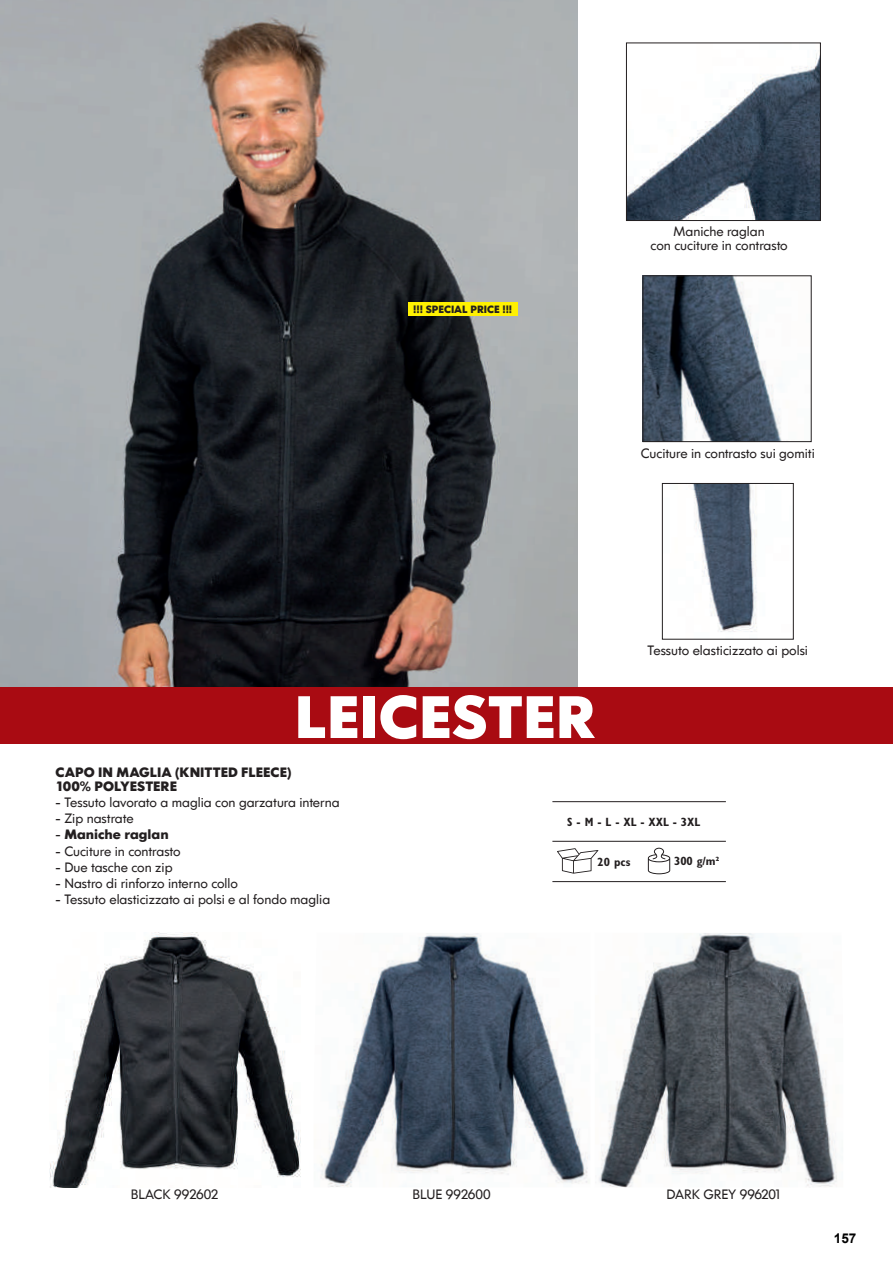
<style>
.page{position:relative;width:893px;height:1263px;background:#fff}
.page>*{position:absolute;margin:0;border:0;box-sizing:border-box;transform-origin:0 0}
.t1{font:700 60px "IKEA Sans";color:#fff}
.t2{font:13.5px/13.5px "IKEA Sans";color:#231f20;text-align:center}
.t3{font:700 13.5px/13.5px "IKEA Sans";color:#231f20}
.t4{font:700 13.5px "Arial";color:#000}
.t5{font:700 condensed 12px "Gill Sans";color:#231f20}
.t6{font:700 10.5px "IKEA Sans";color:#231f20}
.s1{font-weight:400}
</style>
<div class="page">
<img style="left:0;top:0;width:578px;height:687px">
<div style="left:0;top:687px;width:893px;height:57px;background:#a90b12"></div>
<img style="left:599px;top:933px;width:238px;height:254px">
<img style="left:320px;top:933px;width:268px;height:254px">
<img style="left:693px;top:485px;width:64px;height:147px">
<div style="left:662px;top:483px;width:132px;height:157px;border:1px solid #231f20"></div>
<img style="left:628px;top:50px;width:191px;height:169px">
<div style="left:626px;top:43px;width:195px;height:178px;border:1px solid #231f20"></div>
<svg style="left:648px;top:848px;width:22px;height:26px"></svg>
<svg style="left:557px;top:848px;width:41px;height:26px"></svg>
<hr style="left:552px;top:801px;width:174px;height:1px;background:#231f20">
<hr style="left:552px;top:841px;width:174px;height:1px;background:#231f20">
<hr style="left:552px;top:881px;width:174px;height:1px;background:#231f20">
<img style="left:645px;top:277px;width:137px;height:163px">
<div style="left:643px;top:275px;width:169px;height:167px;border:1px solid #231f20"></div>
<img style="left:49px;top:933px;width:251px;height:254px">
<div style="left:408px;top:303px;width:110px;height:13px;background:#fff101"></div>
<p class="t6" style="left:413px;top:301px;width:101px">!!! SPECIAL PRICE !!!</p>
<p class="t2" style="left:651px;top:224px;width:139px">Maniche raglan<br>con cuciture in contrasto</p>
<p class="t2" style="left:641px;top:446px;width:176px">Cuciture in contrasto sui gomiti</p>
<h1 class="t1" style="left:295px;top:669px;width:303px">LEICESTER</h1>
<p class="t3" style="left:56px;top:765px;width:237px">CAPO IN MAGLIA (KNITTED FLEECE)<br>100% POLYESTERE</p>
<p class="t2" style="left:648px;top:643px;width:162px">Tessuto elasticizzato ai polsi</p>
<p class="t2" style="left:56px;top:795px;width:286px">- Tessuto lavorato a maglia con garzatura interna</p>
<p class="t2" style="left:56px;top:811px;width:80px">- Zip nastrate</p>
<p class="t3" style="left:56px;top:827px;width:115px"><span class="s1">-</span> Maniche raglan</p>
<p class="t2" style="left:56px;top:844px;width:127px">- Cuciture in contrasto</p>
<p class="t2" style="left:56px;top:860px;width:118px">- Due tasche con zip</p>
<p class="t2" style="left:56px;top:876px;width:184px">- Nastro di rinforzo interno collo</p>
<p class="t2" style="left:56px;top:892px;width:276px">- Tessuto elasticizzato ai polsi e al fondo maglia</p>
<p class="t5" style="left:567px;top:815px;width:134px">S - M - L - XL - XXL - 3XL</p>
<p class="t5" style="left:598px;top:855px;width:34px">20 pcs</p>
<p class="t5" style="left:674px;top:854px;width:47px">300 g/m²</p>
<p class="t2" style="left:131px;top:1187px;width:89px">BLACK 992602</p>
<p class="t2" style="left:413px;top:1187px;width:79px">BLUE 992600</p>
<p class="t2" style="left:666px;top:1187px;width:117px">DARK GREY 996201</p>
<p class="t4" style="left:834px;top:1229px;width:24px">157</p>
</div>
